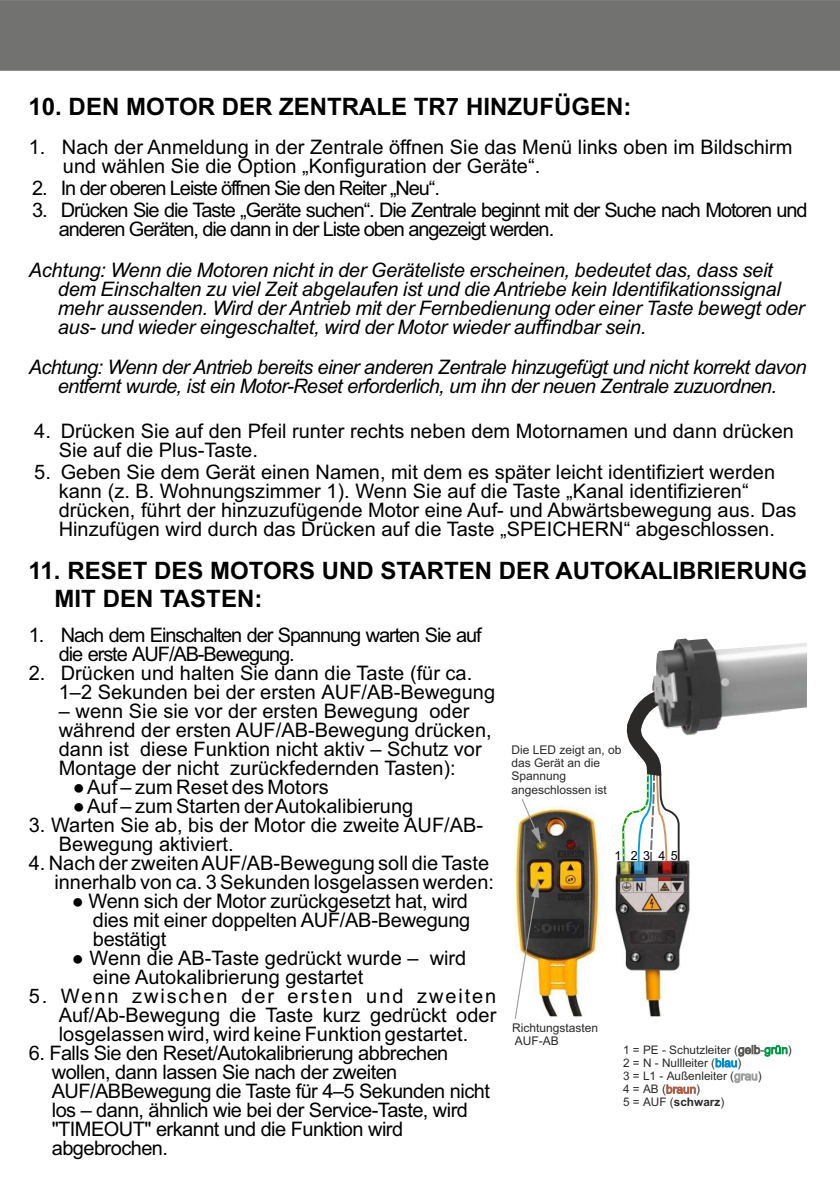
<style>
.page{position:relative;width:840px;height:1191px;background:#fff}
.page>*{position:absolute;margin:0;border:0;box-sizing:border-box;transform-origin:0 0}
.t1{font:700 24px/27.8px "Arial";color:#000}
.t2{font:20px/19px "Arial";color:#000}
.t3{font:italic 20px/19px "Arial";letter-spacing:-.015em;color:#000}
.t4{font:20px/19px "Arial";letter-spacing:-.055em;color:#000}
.t5{font:20px/19px "Arial";letter-spacing:-.03em;color:#000}
.t6{font:italic 20px/19px "Arial";letter-spacing:-.035em;color:#000;text-align:center}
.t7{font:12.6px "Arial";color:#000}
.t8{font:12px/13.4px "Arial";color:#2b2a29}
.t9{font:11.8px/13.2px "Arial";color:#2b2a29}
.s1{color:#ffed00}
.s2{color:#009846}
.s3{color:#008dd2}
.s4{color:#9d9e9e}
.s5{color:#a75f4a}
.s6{font-weight:700}
</style>
<div class="page">
<div style="left:0;top:0;width:839px;height:71px;background:#727271"></div>
<img style="left:515px;top:806px;width:175px;height:210px">
<img style="left:652px;top:638px;width:154px;height:98px">
<svg style="left:521px;top:799px;width:20px;height:46px"></svg>
<svg style="left:514px;top:879px;width:24px;height:139px"></svg>
<svg style="left:617px;top:683px;width:63px;height:181px"></svg>
<p class="t1" style="left:29px;top:95px;width:604px">10. DEN MOTOR DER ZENTRALE TR7 HINZUFÜGEN:</p>
<p class="t2" style="left:63px;top:139px;width:730px;text-indent:-34px">1. Nach der Anmeldung in der Zentrale öffnen Sie das Menü links oben im Bildschirm und wählen Sie die Option „Konfiguration der Geräte“.</p>
<p class="t4" style="left:32px;top:180px;width:409px">2. In der oberen Leiste öffnen Sie den Reiter „Neu“.</p>
<p class="t4" style="left:59px;top:203px;width:750px;text-indent:-27px">3. Drücken Sie die Taste „Geräte suchen“. Die Zentrale beginnt mit der Suche nach Motoren und anderen Geräten, die dann in der Liste oben angezeigt werden.</p>
<p class="t3" style="left:58px;top:262px;width:748px;text-indent:-29px">Achtung: Wenn die Motoren nicht in der Geräteliste erscheinen, bedeutet das, dass seit dem Einschalten zu viel Zeit abgelaufen ist und die Antriebe kein Identifikationssignal mehr aussenden. Wird der Antrieb mit der Fernbedienung oder einer Taste bewegt oder aus- und wieder eingeschaltet, wird der Motor wieder auffindbar sein.</p>
<p class="t6" style="left:29px;top:359px;width:778px">Achtung: Wenn der Antrieb bereits einer anderen Zentrale hinzugefügt und nicht korrekt davon entfernt wurde, ist ein Motor-Reset erforderlich, um ihn der neuen Zentrale zuzuordnen.</p>
<p class="t2" style="left:59px;top:423px;width:736px;text-indent:-24px">4. Drücken Sie auf den Pfeil runter rechts neben dem Motornamen und dann drücken<br>Sie auf die Plus-Taste.</p>
<p class="t2" style="left:59px;top:464px;width:739px;text-indent:-24px">5. Geben Sie dem Gerät einen Namen, mit dem es später leicht identifiziert werden kann (z. B. Wohnungszimmer 1). Wenn Sie auf die Taste „Kanal identifizieren“ drücken, führt der hinzuzufügende Motor eine Auf- und Abwärtsbewegung aus. Das Hinzufügen wird durch das Drücken auf die Taste „SPEICHERN“ abgeschlossen.</p>
<p class="t1" style="left:55px;top:559px;width:753px;text-indent:-26px">11. RESET DES MOTORS UND STARTEN DER AUTOKALIBRIERUNG<br>MIT DEN TASTEN:</p>
<p class="t4" style="left:59px;top:627px;width:424px;text-indent:-30px">1. Nach dem Einschalten der Spannung warten Sie auf die erste AUF/AB-Bewegung.</p>
<p class="t2" style="left:59px;top:665px;width:437px;text-indent:-30px">2. Drücken und halten Sie dann die Taste (für ca.<br>1–2 Sekunden bei der ersten AUF/AB-Bewegung</p>
<p class="t2" style="left:59px;top:703px;width:434px">– wenn Sie sie vor der ersten Bewegung oder während der ersten AUF/AB-Bewegung drücken, dann ist diese Funktion nicht aktiv – Schutz vor Montage der nicht zurückfedernden Tasten):</p>
<p class="t2" style="left:73px;top:779px;width:257px">● Auf – zum Reset des Motors</p>
<p class="t2" style="left:73px;top:798px;width:342px">● Auf – zum Starten der Autokalibierung</p>
<p class="t2" style="left:59px;top:817px;width:425px;text-indent:-30px">3. Warten Sie ab, bis der Motor die zweite AUF/AB-<br>Bewegung aktiviert.</p>
<p class="t2" style="left:29px;top:855px;width:466px;text-align:right">4. Nach der zweiten AUF/AB-Bewegung soll die Taste innerhalb von ca. 3 Sekunden losgelassen werden:</p>
<p class="t2" style="left:93px;top:893px;width:379px;text-align:justify;text-indent:-21px">● Wenn sich der Motor zurückgesetzt hat, wird dies mit einer doppelten AUF/AB-Bewegung bestätigt</p>
<p class="t2" style="left:93px;top:950px;width:375px;text-indent:-21px">● Wenn die AB-Taste gedrückt wurde – wird eine Autokalibrierung gestartet</p>
<p class="t2" style="left:59px;top:988px;width:439px;text-align:justify;text-indent:-30px">5. Wenn zwischen der ersten und zweiten Auf/Ab-Bewegung die Taste kurz gedrückt oder losgelassen wird, wird keine Funktion gestartet.</p>
<p class="t5" style="left:52px;top:1045px;width:439px;text-indent:-23px">6. Falls Sie den Reset/Autokalibrierung abbrechen wollen, dann lassen Sie nach der zweiten AUF/ABBewegung die Taste für 4–5 Sekunden nicht los – dann, ähnlich wie bei der Service-Taste, wird "TIMEOUT" erkannt und die Funktion wird abgebrochen.</p>
<p class="t8" style="left:511px;top:743px;width:111px">Die LED zeigt an, ob das Gerät an die<br>Spannung angeschlossen ist</p>
<p class="t7" style="left:614px;top:851px;width:65px">1 2345</p>
<p class="t8" style="left:511px;top:1021px;width:87px">Richtungstasten<br>AUF-AB</p>
<p class="t9" style="left:622px;top:1044px;width:170px">1 = PE - Schutzleiter (<span class="s1">gelb</span>-<span class="s2">grün</span>)<br>2 = N - Nullleiter (<span class="s3">blau</span>)<br>3 = L1 - Außenleiter (<span class="s4">grau</span>)<br>4 = AB (<span class="s5">braun</span>)<br>5 = AUF (<span class="s6">schwarz</span>)</p>
</div>
